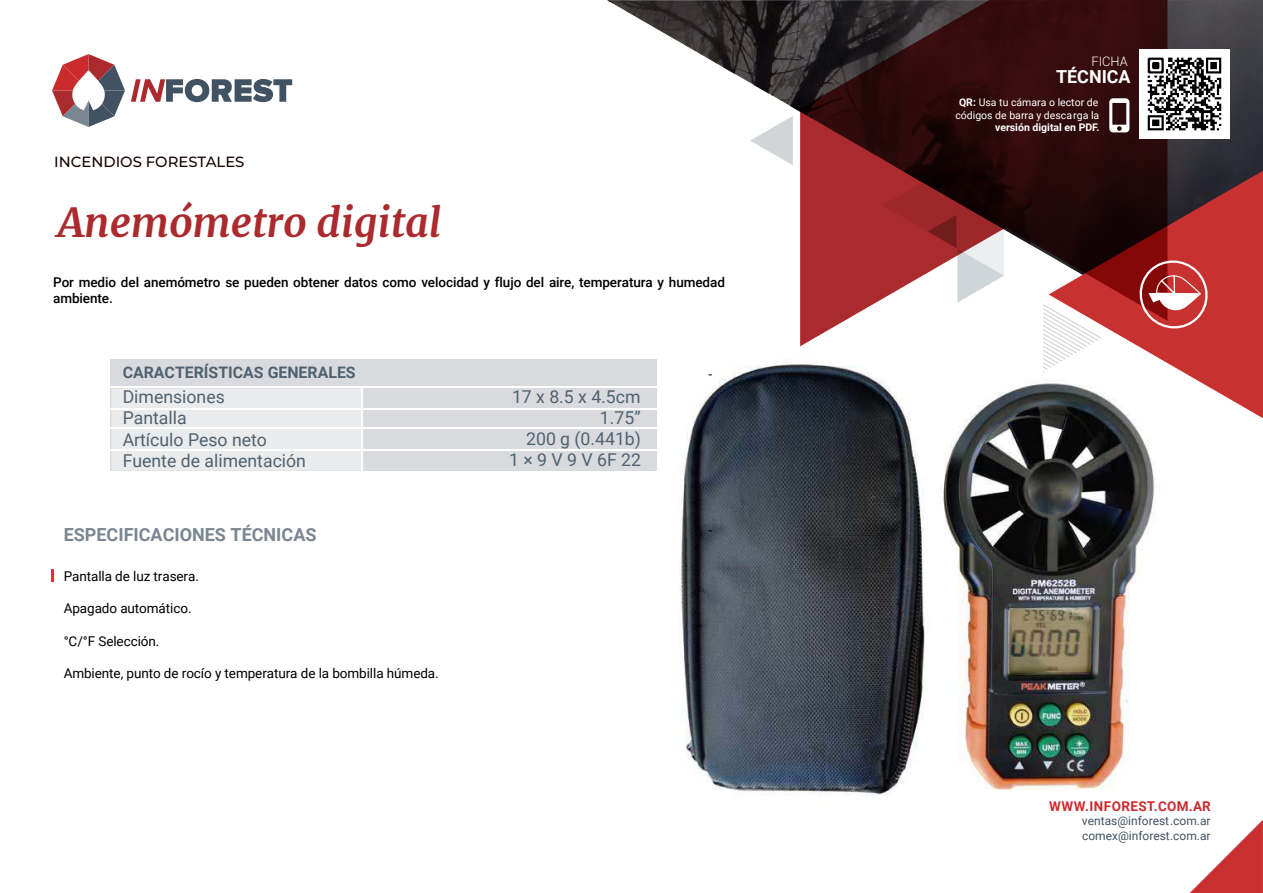
<style>
.page{position:relative;width:1263px;height:893px;background:#fff}
.page>*{position:absolute;margin:0;border:0;box-sizing:border-box;transform-origin:0 0}
.t1{font:italic 700 40.5px "Merriweather";color:#ab2a2d}
.t2{font:700 18px "Roboto";color:#7a8691}
.t3{font:700 18px "Roboto";color:#fff}
.t4{font:17.7px/21.1px "Roboto";color:#506270}
.t5{font:700 15.9px "Roboto";color:#506270}
.t6{font:500 14.85px "Montserrat";color:#170402}
.t7{font:13.5px "Roboto";letter-spacing:-.005em;color:#000}
.t8{font:500 13.5px/16.2px "Roboto";letter-spacing:-.005em;color:#000}
.t9{font:700 13.5px "Roboto";letter-spacing:.03em;color:#cc2b2e}
.t10{font:300 13.05px "Roboto";color:#fff}
.t11{font:12px/15px "Roboto";color:#425262}
.t12{font:10.5px/12.6px "Roboto";color:#fff;text-align:center}
.t13{font:700 10.5px "Roboto";color:#fff}
.s1{font-weight:700}
</style>
<div class="page">
<img style="left:679px;top:379px;width:475px;height:417px">
<svg style="left:607px;top:0;width:656px;height:379px"></svg>
<svg style="left:1190px;top:820px;width:73px;height:73px"></svg>
<svg style="left:1049px;top:171px;width:214px;height:247px;fill:#c7312f"></svg>
<svg style="left:800px;top:0;width:367px;height:346px;background:#612526"></svg>
<svg style="left:750px;top:116px;width:43px;height:49px"></svg>
<svg style="left:882px;top:43px;width:220px;height:329px"></svg>
<svg style="left:1136px;top:257px;width:75px;height:75px"></svg>
<svg style="left:1109px;top:98px;width:20px;height:34px"></svg>
<svg style="left:131px;top:79px;width:161px;height:23px"></svg>
<svg style="left:52px;top:54px;width:73px;height:73px"></svg>
<svg style="left:51px;top:569px;width:2px;height:13px"></svg>
<div style="left:111px;top:359px;width:546px;height:112px;background:#d9dadd"></div>
<div style="left:111px;top:389px;width:250px;height:81px;background:#eaebec"></div>
<hr style="left:107px;top:408px;width:564px;height:1px;background:#fff">
<hr style="left:107px;top:428px;width:564px;height:1px;background:#fff">
<hr style="left:107px;top:450px;width:564px;height:1px;background:#fff">
<hr style="left:361px;top:386px;width:2px;height:84px;background:#fff">
<hr style="left:107px;top:386px;width:564px;height:1px;background:#fff">
<img style="left:1139px;top:49px;width:90px;height:90px">
<p class="t6" style="left:54px;top:151px;width:192px">INCENDIOS FORESTALES</p>
<h1 class="t1" style="left:58px;top:194px;width:385px">Anemómetro digital</h1>
<p class="t8" style="left:53px;top:273px;width:673px">Por medio del anemómetro se pueden obtener datos como velocidad y flujo del aire, temperatura y humedad ambiente.</p>
<p class="t5" style="left:123px;top:361px;width:235px">CARACTERÍSTICAS GENERALES</p>
<h3 class="t4" style="left:123px;top:386px;width:185px">Dimensiones<br>Pantalla<br>Artículo Peso neto<br>Fuente de alimentación</h3>
<h3 class="t4" style="left:509px;top:385px;width:133px;text-align:right">17 x 8.5 x 4.5cm<br>1.75”<br>200 g (0.441b)<br>1 × 9 V 9 V 6F 22</h3>
<h2 class="t2" style="left:64px;top:521px;width:254px">ESPECIFICACIONES TÉCNICAS</h2>
<p class="t7" style="left:64px;top:567px;width:137px">Pantalla de luz trasera.</p>
<p class="t7" style="left:64px;top:599px;width:129px">Apagado automático.</p>
<p class="t7" style="left:64px;top:631px;width:97px">°C/°F Selección.</p>
<p class="t7" style="left:64px;top:664px;width:377px">Ambiente, punto de rocío y temperatura de la bombilla húmeda.</p>
<p class="t7" style="left:708px;top:365px;width:5px">-</p>
<p class="t7" style="left:708px;top:520px;width:5px">-</p>
<p class="t10" style="left:1091px;top:53px;width:38px">FICHA</p>
<h2 class="t3" style="left:1056px;top:64px;width:76px">TÉCNICA</h2>
<p class="t12" style="left:955px;top:96px;width:145px"><span class="s1">QR:</span> Usa tu cámara o lector de códigos de barra y descarga la</p>
<p class="t13" style="left:995px;top:120px;width:106px">versión digital en PDF.</p>
<p class="t9" style="left:1049px;top:797px;width:163px">WWW.INFOREST.COM.AR</p>
<p class="t11" style="left:1082px;top:812px;width:130px">ventas@inforest.com.ar comex@inforest.com.ar</p>
</div>
